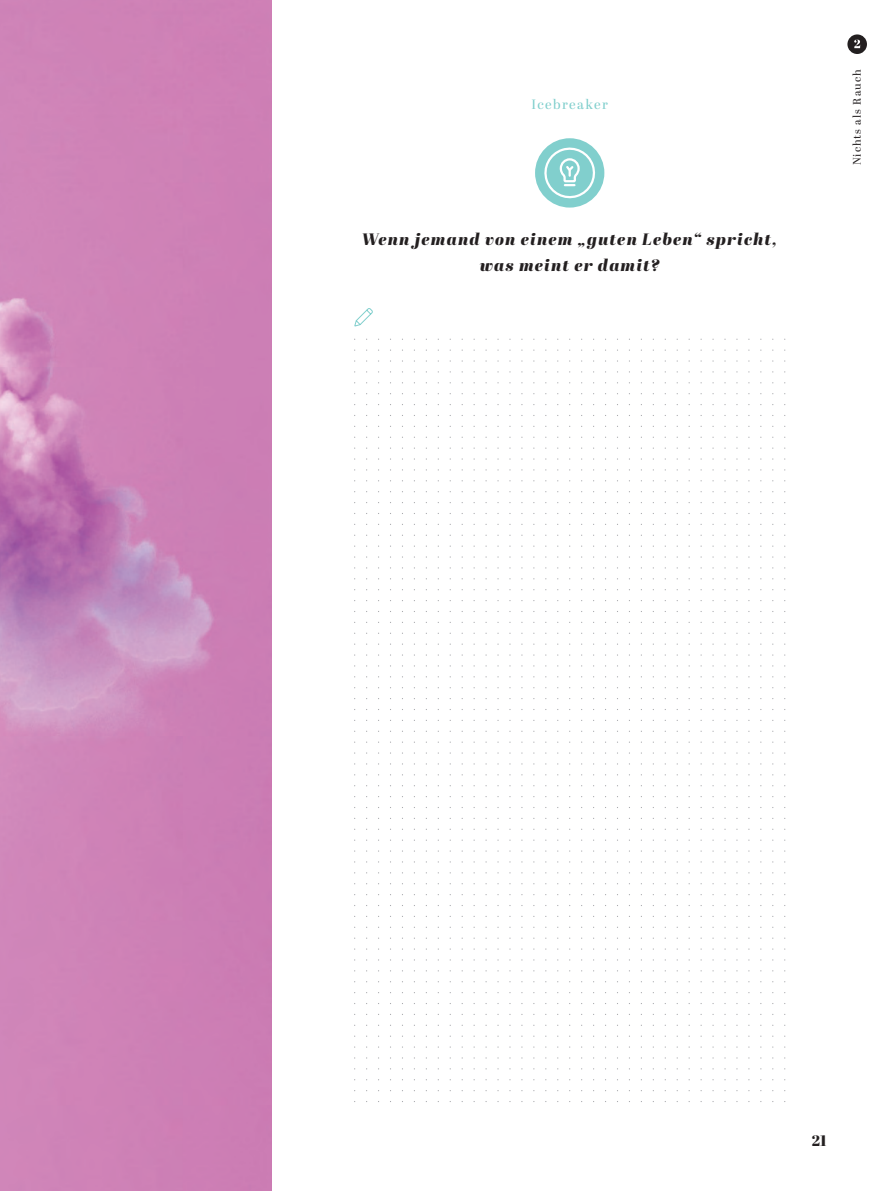
<style>
.page{position:relative;width:893px;height:1191px;background:#fff}
.page>*{position:absolute;margin:0;border:0;box-sizing:border-box;transform-origin:0 0}
.t1{font:italic 16.5px/25.5px "Abril Fatface";letter-spacing:.07em;color:#231f20;text-align:center}
.t2{font:15px "Abril Fatface";color:#231f20}
.t3{font:13.5px "Abril Display";letter-spacing:.1em;color:#81cfcd}
.t4{font:10.95px "Abril Display";letter-spacing:.09em;color:#231f20}
</style>
<div class="page">
<img style="left:0;top:0;width:272px;height:1191px">
<svg style="left:847px;top:34px;width:20px;height:20px"></svg>
<div style="left:535px;top:138px;width:69px;height:70px;background:#81cfcd;border-radius:50%"></div>
<svg style="left:543px;top:146px;width:54px;height:62px"></svg>
<svg style="left:366px;top:339px;width:419px;height:1px"></svg>
<svg style="left:366px;top:349px;width:419px;height:2px"></svg>
<svg style="left:366px;top:360px;width:419px;height:1px"></svg>
<svg style="left:366px;top:371px;width:419px;height:1px"></svg>
<svg style="left:366px;top:382px;width:419px;height:1px"></svg>
<svg style="left:366px;top:393px;width:419px;height:1px"></svg>
<svg style="left:366px;top:404px;width:419px;height:1px"></svg>
<svg style="left:366px;top:415px;width:419px;height:1px"></svg>
<svg style="left:366px;top:426px;width:419px;height:1px"></svg>
<svg style="left:366px;top:437px;width:419px;height:1px"></svg>
<svg style="left:366px;top:447px;width:419px;height:2px"></svg>
<svg style="left:366px;top:458px;width:419px;height:1px"></svg>
<svg style="left:366px;top:469px;width:419px;height:1px"></svg>
<svg style="left:366px;top:480px;width:419px;height:1px"></svg>
<svg style="left:366px;top:491px;width:419px;height:1px"></svg>
<svg style="left:366px;top:502px;width:419px;height:1px"></svg>
<svg style="left:366px;top:513px;width:419px;height:1px"></svg>
<svg style="left:366px;top:524px;width:419px;height:1px"></svg>
<svg style="left:366px;top:534px;width:419px;height:2px"></svg>
<svg style="left:366px;top:545px;width:419px;height:2px"></svg>
<svg style="left:366px;top:556px;width:419px;height:1px"></svg>
<svg style="left:366px;top:567px;width:419px;height:1px"></svg>
<svg style="left:366px;top:578px;width:419px;height:1px"></svg>
<svg style="left:366px;top:589px;width:419px;height:1px"></svg>
<svg style="left:366px;top:600px;width:419px;height:1px"></svg>
<svg style="left:366px;top:611px;width:419px;height:1px"></svg>
<svg style="left:366px;top:622px;width:419px;height:1px"></svg>
<svg style="left:366px;top:632px;width:419px;height:2px"></svg>
<svg style="left:366px;top:643px;width:419px;height:2px"></svg>
<svg style="left:366px;top:654px;width:419px;height:1px"></svg>
<svg style="left:366px;top:665px;width:419px;height:1px"></svg>
<svg style="left:366px;top:676px;width:419px;height:1px"></svg>
<svg style="left:366px;top:687px;width:419px;height:1px"></svg>
<svg style="left:366px;top:698px;width:419px;height:1px"></svg>
<svg style="left:366px;top:709px;width:419px;height:1px"></svg>
<svg style="left:366px;top:720px;width:419px;height:1px"></svg>
<svg style="left:366px;top:730px;width:419px;height:2px"></svg>
<svg style="left:366px;top:741px;width:419px;height:1px"></svg>
<svg style="left:366px;top:752px;width:419px;height:1px"></svg>
<svg style="left:366px;top:763px;width:419px;height:1px"></svg>
<svg style="left:366px;top:774px;width:419px;height:1px"></svg>
<svg style="left:366px;top:785px;width:419px;height:1px"></svg>
<svg style="left:366px;top:796px;width:419px;height:1px"></svg>
<svg style="left:366px;top:807px;width:419px;height:1px"></svg>
<svg style="left:366px;top:818px;width:419px;height:1px"></svg>
<svg style="left:366px;top:828px;width:419px;height:2px"></svg>
<svg style="left:366px;top:839px;width:419px;height:1px"></svg>
<svg style="left:366px;top:850px;width:419px;height:1px"></svg>
<svg style="left:366px;top:861px;width:419px;height:1px"></svg>
<svg style="left:366px;top:872px;width:419px;height:1px"></svg>
<svg style="left:366px;top:883px;width:419px;height:1px"></svg>
<svg style="left:366px;top:894px;width:419px;height:1px"></svg>
<svg style="left:366px;top:905px;width:419px;height:1px"></svg>
<svg style="left:366px;top:915px;width:419px;height:2px"></svg>
<svg style="left:366px;top:926px;width:419px;height:2px"></svg>
<svg style="left:366px;top:937px;width:419px;height:1px"></svg>
<svg style="left:366px;top:948px;width:419px;height:1px"></svg>
<svg style="left:366px;top:959px;width:419px;height:1px"></svg>
<svg style="left:366px;top:970px;width:419px;height:1px"></svg>
<svg style="left:366px;top:981px;width:419px;height:1px"></svg>
<svg style="left:366px;top:992px;width:419px;height:1px"></svg>
<svg style="left:366px;top:1003px;width:419px;height:1px"></svg>
<svg style="left:366px;top:1014px;width:419px;height:1px"></svg>
<svg style="left:366px;top:1024px;width:419px;height:2px"></svg>
<svg style="left:366px;top:1035px;width:419px;height:1px"></svg>
<svg style="left:366px;top:1046px;width:419px;height:1px"></svg>
<svg style="left:366px;top:1057px;width:419px;height:1px"></svg>
<svg style="left:366px;top:1068px;width:419px;height:1px"></svg>
<svg style="left:366px;top:1079px;width:419px;height:1px"></svg>
<svg style="left:366px;top:1090px;width:419px;height:1px"></svg>
<svg style="left:366px;top:1101px;width:419px;height:1px"></svg>
<svg style="left:354px;top:308px;width:19px;height:18px"></svg>
<p class="t3" style="left:532px;top:95px;width:78px">Icebreaker</p>
<p class="t1" style="left:362px;top:226px;width:417px">Wenn jemand von einem „guten Leben“ spricht, was meint er damit?</p>
<p class="t4" style="left:850px;top:165px;width:97px;rotate:-90deg">Nichts als Rauch</p>
<p class="t2" style="left:812px;top:1129px;width:16px">21</p>
</div>
